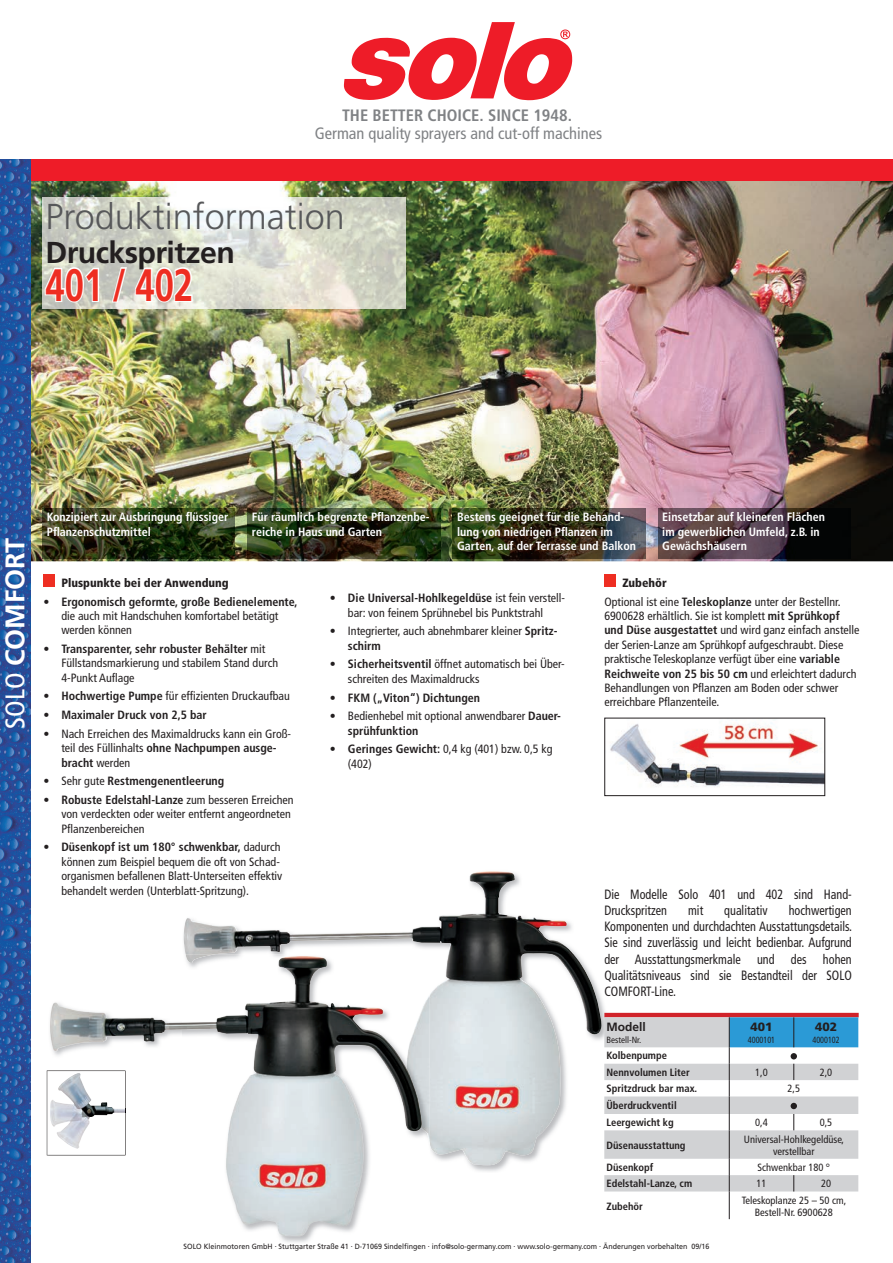
<style>
.page{position:relative;width:893px;height:1263px;background:#fff}
.page>*{position:absolute;margin:0;border:0;box-sizing:border-box;transform-origin:0 0}
.t1{font:700 45.3px "Frutiger LT";color:#ee2e22;scale:.76 1}
.t2{font:300 36px "Frutiger LT";color:#57585a}
.t3{font:700 30.3px "Frutiger LT";letter-spacing:-.02em;color:#231f20}
.t4{font:700 27px "Frutiger LT";color:#fff}
.t5{font:condensed 16.5px "Frutiger LT";color:#808285}
.t6{font:700 condensed 16.5px "Frutiger LT";color:#808285}
.t7{font:condensed 13.5px/16.2px "Frutiger LT";color:#231f20;scale:.9 1}
.t8{font:condensed 12px/14.4px "Frutiger LT";color:#231f20}
.t9{font:700 condensed 12px/14.4px "Frutiger LT";color:#fff}
.t10{font:700 condensed 12px "Frutiger LT";color:#231f20}
.t11{font:900 condensed 12px "Frutiger LT";color:#231f20}
.t12{font:700 12px "Frutiger LT";color:#231f20}
.t13{font:900 12px "Frutiger LT";color:#231f20}
.t14{font:700 condensed 10.5px/16.4px "Frutiger LT";color:#231f20}
.t15{font:condensed 10.5px/12px "Frutiger LT";color:#231f20;text-align:center}
.t16{font:condensed 9px "Frutiger LT";color:#231f20;scale:.9 1}
.t17{font:condensed 9px "Frutiger LT";color:#231f20}
.t18{font:7.5px "Frutiger LT";color:#231f20;scale:.95 1}
.s1{font-weight:400;font-stretch:condensed}
.s2{font-weight:900}
.s3{font-weight:700}
.s4{font-weight:400}
</style>
<div class="page">
<img style="left:31px;top:181px;width:862px;height:380px">
<img style="left:43px;top:197px;width:362px;height:111px">
<div style="left:0;top:159px;width:893px;height:22px;background:#ee1c28"></div>
<svg style="left:344px;top:22px;width:228px;height:78px"></svg>
<img style="left:0;top:708px;width:31px;height:555px">
<img style="left:0;top:159px;width:31px;height:549px">
<img style="left:183px;top:871px;width:419px;height:249px">
<img style="left:184px;top:872px;width:376px;height:293px">
<svg style="left:47px;top:1070px;width:3px;height:85px"></svg>
<img style="left:186px;top:954px;width:30px;height:2px">
<img style="left:422px;top:994px;width:8px;height:151px">
<img style="left:50px;top:956px;width:372px;height:280px">
<img style="left:610px;top:720px;width:213px;height:67px">
<div style="left:604px;top:718px;width:221px;height:78px;border:1px solid #231f20"></div>
<div style="left:43px;top:574px;width:11px;height:13px;background:#ee2e22"></div>
<svg style="left:44px;top:263px;width:56px;height:41px"></svg>
<svg style="left:110px;top:263px;width:84px;height:41px"></svg>
<img style="left:43px;top:508px;width:192px;height:50px">
<img style="left:248px;top:508px;width:192px;height:50px">
<img style="left:453px;top:508px;width:192px;height:50px">
<img style="left:658px;top:508px;width:192px;height:50px">
<div style="left:604px;top:574px;width:11px;height:13px;background:#ee2e22"></div>
<hr style="left:604px;top:1013px;width:255px;height:4px;background:#d1232a">
<svg style="left:604px;top:1017px;width:254px;height:202px"></svg>
<h3 class="t6" style="left:342px;top:105px;width:231px">THE BETTER CHOICE. SINCE 1948.</h3>
<h3 class="t5" style="left:315px;top:124px;width:289px">German quality sprayers and cut-off machines</h3>
<h2 class="t2" style="left:46px;top:196px;width:301px">Produktinformation</h2>
<h3 class="t3" style="left:46px;top:235px;width:191px">Druckspritzen</h3>
<h1 class="t1" style="left:46px;top:258px;width:196px">401 / 402</h1>
<h3 class="t4" style="left:-1px;top:729px;width:193px;rotate:-90deg"><span class="s1">SOLO</span> COMFORT</h3>
<p class="t9" style="left:47px;top:510px;width:183px">Konzipiert zur Ausbringung flüssiger<br>Pflanzenschutzmittel</p>
<p class="t9" style="left:252px;top:510px;width:179px">Für räumlich begrenzte Pflanzenbe&shy;reiche in Haus und Garten</p>
<p class="t9" style="left:457px;top:510px;width:181px">Bestens geeignet für die Behand&shy;lung von niedrigen Pflanzen im<br>Garten, auf der Terrasse und Balkon</p>
<p class="t9" style="left:662px;top:510px;width:164px">Einsetzbar auf kleineren Flächen im gewerblichen Umfeld, z.B. in<br>Gewächshäusern</p>
<p class="t8" style="left:604px;top:573px;width:238px;line-height:18.6px;text-indent:18px"><span class="s2">Zubehör<br></span>Optional ist eine <span class="s3">Teleskoplanze</span> unter der Bestellnr.</p>
<p class="t8" style="left:604px;top:609px;width:257px">6900628 erhältlich. Sie ist komplett <span class="s3">mit Sprühkopf und Düse ausgestattet</span> und wird ganz einfach anstelle der Serien-Lanze am Sprühkopf aufgeschraubt. Diese praktische Teleskoplanze verfügt über eine <span class="s3">variable Reichweite von 25 bis 50 cm</span> und erleichtert dadurch Behandlungen von Pflanzen am Boden oder schwer erreichbare Pflanzenteile.</p>
<p class="t11" style="left:61px;top:575px;width:169px">Pluspunkte bei der Anwendung</p>
<p class="t8" style="left:61px;top:594px;width:238px;text-indent:-18px">• <span class="s3">Ergonomisch geformte, große Bedienelemente, </span>die auch mit Handschuhen komfortabel betätigt werden können</p>
<p class="t8" style="left:61px;top:642px;width:218px;text-indent:-18px">• <span class="s3">Transparenter, sehr robuster Behälter</span> mit<br>Füllstandsmarkierung und stabilem Stand durch<br>4-Punkt Auflage</p>
<p class="t8" style="left:43px;top:689px;width:248px">• <span class="s3">Hochwertige Pumpe</span> für effizienten Druckaufbau</p>
<p class="t10" style="left:43px;top:708px;width:165px"><span class="s4">•</span> Maximaler Druck von 2,5 bar</p>
<p class="t8" style="left:61px;top:726px;width:231px;text-indent:-18px">• Nach Erreichen des Maximaldrucks kann ein Groß&shy;teil des Füllinhalts <span class="s3">ohne Nachpumpen ausge&shy;bracht</span> werden</p>
<p class="t10" style="left:43px;top:774px;width:182px"><span class="s4">• Sehr gute</span> Restmengenentleerung</p>
<p class="t8" style="left:61px;top:793px;width:234px;text-indent:-18px">• <span class="s3">Robuste Edelstahl-Lanze</span> zum besseren Erreichen von verdeckten oder weiter entfernt angeordneten<br>Pflanzenbereichen</p>
<p class="t8" style="left:61px;top:840px;width:223px;text-indent:-18px">• <span class="s3">Düsenkopf ist um 180° schwenkbar,</span> dadurch können zum Beispiel bequem die oft von Schad&shy;organismen befallenen Blatt-Unterseiten effektiv behandelt werden (Unterblatt-Spritzung).</p>
<p class="t8" style="left:330px;top:591px;width:237px;text-align:center">• <span class="s3">Die Universal-Hohlkegeldüse</span> ist fein verstell&shy;bar: von feinem Sprühnebel bis Punktstrahl</p>
<p class="t8" style="left:348px;top:624px;width:211px;text-indent:-18px">• Integrierter, auch abnehmbarer kleiner <span class="s3">Spritz&shy;schirm</span></p>
<p class="t8" style="left:348px;top:657px;width:218px;text-indent:-18px">• <span class="s3">Sicherheitsventil</span> öffnet automatisch bei Über&shy;schreiten des Maximaldrucks</p>
<p class="t10" style="left:330px;top:690px;width:152px"><span class="s4">•</span> FKM („Viton“) Dichtungen</p>
<p class="t8" style="left:348px;top:709px;width:215px;text-indent:-18px">• Bedienhebel mit optional anwendbarer <span class="s3">Dauer&shy;sprühfunktion</span></p>
<p class="t8" style="left:348px;top:742px;width:206px;text-indent:-18px">• <span class="s3">Geringes Gewicht:</span> 0,4 kg (401) bzw. 0,5 kg (402)</p>
<p class="t7" style="left:604px;top:886px;width:276px">Die Modelle Solo 401 und 402 sind Hand-<br>Druckspritzen</p>
<p class="t7" style="left:604px;top:902px;width:277px;text-align:justify;text-indent:184px">hochwertigen Komponenten und durchdachten Ausstattungsdetails.<br>Sie sind zuverlässig und leicht bedienbar. Aufgrund der Ausstattungsmerkmale und des hohen Qualitätsniveaus sind sie Bestandteil der SOLO COMFORT-Line.</p>
<p class="t12" style="left:606px;top:1020px;width:41px">Modell</p>
<p class="t17" style="left:606px;top:1035px;width:36px">Bestell-Nr.</p>
<p class="t7" style="left:688px;top:902px;width:18px">mit</p>
<p class="t7" style="left:724px;top:902px;width:50px">qualitativ</p>
<p class="t13" style="left:750px;top:1020px;width:24px">401</p>
<p class="t16" style="left:748px;top:1035px;width:32px">4000101</p>
<p class="t13" style="left:815px;top:1020px;width:24px">402</p>
<p class="t16" style="left:812px;top:1035px;width:32px">4000102</p>
<p class="t14" style="left:606px;top:1048px;width:85px">Kolbenpumpe<br>Nennvolumen Liter</p>
<p class="t15" style="left:755px;top:1066px;width:14px">1,0</p>
<p class="t15" style="left:820px;top:1066px;width:14px">2,0</p>
<p class="t14" style="left:606px;top:1080px;width:92px">Spritzdruck bar max.</p>
<p class="t15" style="left:787px;top:1083px;width:14px">2,5</p>
<p class="t14" style="left:606px;top:1097px;width:72px;line-height:17px">Überdruckventil<br>Leergewicht kg</p>
<p class="t15" style="left:755px;top:1116px;width:14px">0,4</p>
<p class="t15" style="left:820px;top:1116px;width:14px">0,5</p>
<p class="t14" style="left:606px;top:1137px;width:81px">Düsenausstattung</p>
<p class="t15" style="left:744px;top:1133px;width:102px">Universal-Hohlkegeldüse, verstellbar</p>
<p class="t14" style="left:606px;top:1159px;width:48px">Düsenkopf</p>
<p class="t15" style="left:757px;top:1161px;width:74px">Schwenkbar 180 °</p>
<p class="t14" style="left:606px;top:1175px;width:87px">Edelstahl-Lanze, cm</p>
<p class="t15" style="left:756px;top:1178px;width:12px">11</p>
<p class="t15" style="left:821px;top:1178px;width:12px">20</p>
<p class="t14" style="left:606px;top:1198px;width:38px">Zubehör</p>
<p class="t15" style="left:742px;top:1194px;width:106px">Teleskoplanze 25 – 50 cm,<br>Bestell-Nr. 6900628</p>
<p class="t18" style="left:184px;top:1242px;width:555px">SOLO Kleinmotoren GmbH . Stuttgarter Straße 41 . D-71069 Sindelfingen . info@solo-germany.com . www.solo-germany.com . Änderungen vorbehalten 09/16</p>
</div>
